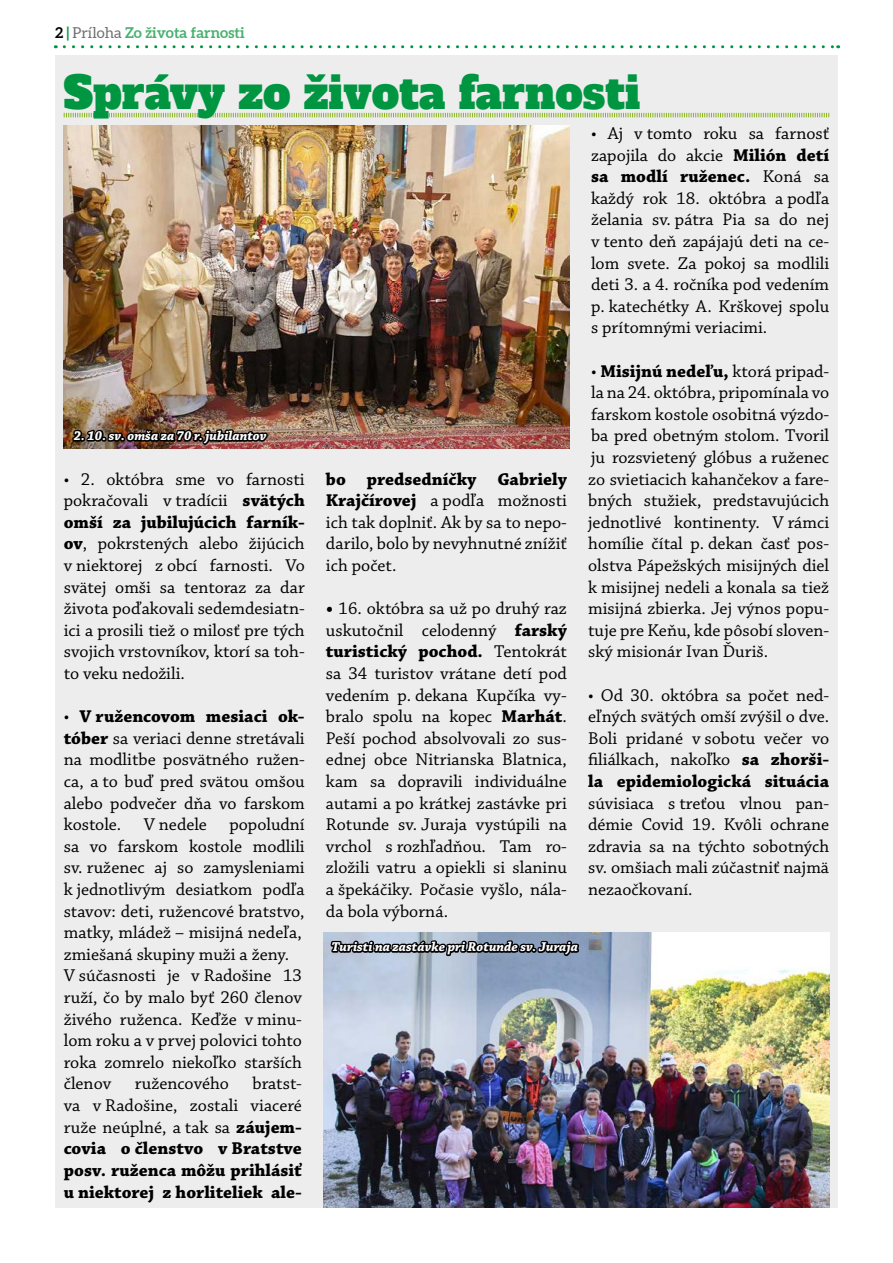
<style>
.page{position:relative;width:893px;height:1263px;background:#fff}
.page>*{position:absolute;margin:0;border:0;box-sizing:border-box;transform-origin:0 0}
.t1{font:43.5px "Alfa Slab One";color:#009641}
.t2{font:18px/21.6px "Chaparral Pro";color:#000;text-align:justify}
.t3{font:700 18px/21.6px "Chaparral Pro";color:#000;text-align:justify}
.t4{font:700 15px "Aleo";color:#49b170}
.t5{font:italic 700 13.5px "Chaparral Pro";color:#fff}
.s1{color:#000}
.s2{color:#009641}
.s3{font-weight:400;color:#706f6f}
.s4{font-weight:700}
.s5{font-weight:400}
</style>
<div class="page">
<svg style="left:64px;top:45px;width:775px;height:3px"></svg>
<div style="left:55px;top:55px;width:783px;height:1153px;background:#ededed"></div>
<svg style="left:63px;top:112px;width:767px;height:6px"></svg>
<img style="left:64px;top:125px;width:506px;height:324px">
<img style="left:323px;top:933px;width:506px;height:275px">
<img style="left:70px;top:395px;width:199px;height:54px">
<svg style="left:329px;top:932px;width:252px;height:58px;background:#8a98ac"></svg>
<p class="t4" style="left:55px;top:23px;width:191px"><span class="s1">2</span> <span class="s2">|</span> <span class="s3">Príloha</span> Zo života farnosti</p>
<h1 class="t1" style="left:64px;top:55px;width:578px">Správy zo života farnosti</h1>
<p class="t5" style="left:74px;top:428px;width:194px">2. 10. sv. omša za 70 r. jubilantov</p>
<p class="t2" style="left:64px;top:469px;width:242px">• 2. októbra sme vo farnosti pokračovali v tradícii <span class="s4">svätých omší za jubilujúcich farník&shy;ov</span>, pokrstených alebo žijúcich v niektorej z obcí farnosti. Vo svätej omši sa tentoraz za dar života poďakovali sedemdesiatn&shy;ici a prosili tiež o milosť pre tých svojich vrstovníkov, ktorí sa toh&shy;to veku nedožili.</p>
<p class="t2" style="left:64px;top:706px;width:242px;text-align:left">• <span class="s4">V ružencovom mesiaci ok&shy;tóber</span> sa veriaci denne stretávali na modlitbe posvätného ružen&shy;ca, a to buď pred svätou omšou alebo podvečer dňa vo farskom kostole. V nedele popoludní sa vo farskom kostole modlili sv. ruženec aj so zamysleniami k jednotlivým desiatkom podľa stavov: deti, ružencové bratstvo, matky, mládež – misijná nedeľa, zmiešaná skupiny muži a ženy.<br>V súčasnosti je v Radošine 13 ruží, čo by malo byť 260 členov živého ruženca. Keďže v minu&shy;lom roku a v prvej polovici tohto roka zomrelo niekoľko starších členov</p>
<p class="t3" style="left:64px;top:1074px;width:240px;text-indent:189px"><span class="s5">bratst&shy;va v Radošine, zostali viaceré ruže neúplné, a tak sa</span> záujem&shy;covia o členstvo v Bratstve posv. ruženca môžu prihlásiť u niektorej z horliteliek ale-</p>
<p class="t2" style="left:135px;top:1074px;width:96px">ružencového</p>
<p class="t2" style="left:326px;top:469px;width:242px"><span class="s4">bo predsedníčky Gabriely Krajčírovej</span> a podľa možnosti ich tak doplniť. Ak by sa to nepo&shy;darilo, bolo by nevyhnutné znížiť ich počet.</p>
<p class="t2" style="left:326px;top:598px;width:242px"><span class="s4">•</span> 16. októbra sa už po druhý raz uskutočnil celodenný <span class="s4">farský turistický pochod.</span> Tentokrát sa 34 turistov vrátane detí pod vedením p. dekana Kupčíka vy&shy;bralo spolu na kopec <span class="s4">Marhát</span>.<br>Peší pochod absolvovali zo sus&shy;ednej obce Nitrianska Blatnica, kam sa dopravili individuálne autami a po krátkej zastávke pri Rotunde sv. Juraja vystúpili na vrchol s rozhľadňou. Tam ro&shy;zložili vatru a opiekli si slaninu a špekáčiky. Počasie vyšlo, nála&shy;da bola výborná.</p>
<p class="t5" style="left:332px;top:939px;width:248px">Turisti na zastávke pri Rotunde sv. Juraja</p>
<p class="t2" style="left:591px;top:123px;width:240px">• Aj v tomto roku sa farnosť zapojila do akcie <span class="s4">Milión detí sa modlí ruženec.</span> Koná sa každý rok 18. októbra a podľa želania sv. pátra Pia sa do nej v tento deň zapájajú deti na ce&shy;lom svete. Za pokoj sa modlili deti 3. a 4. ročníka pod vedením p. katechétky A. Krškovej spolu s prítomnými veriacimi.</p>
<p class="t2" style="left:588px;top:361px;width:242px">• <span class="s4">Misijnú nedeľu,</span> ktorá pripad&shy;la na 24. októbra, pripomínala vo farskom kostole osobitná výzdo&shy;ba pred obetným stolom. Tvoril ju rozsvietený glóbus a ruženec zo svietiacich kahančekov a fare&shy;bných stužiek, predstavujúcich jednotlivé kontinenty. V rámci homílie čítal p. dekan časť pos&shy;olstva Pápežských misijných diel k misijnej nedeli a konala sa tiež misijná zbierka. Jej výnos popu&shy;tuje pre Keňu, kde pôsobí sloven&shy;ský misionár Ivan Ďuriš.</p>
<p class="t2" style="left:588px;top:685px;width:242px">• Od 30. októbra sa počet ned&shy;eľných svätých omší zvýšil o dve.<br>Boli pridané v sobotu večer vo filiálkach, nakoľko <span class="s4">sa zhorši&shy;la epidemiologická situácia</span></p>
<p class="t2" style="left:588px;top:793px;width:242px">súvisiaca s treťou vlnou pan&shy;démie Covid 19. Kvôli ochrane zdravia sa na týchto sobotných sv. omšiach mali zúčastniť najmä nezaočkovaní.</p>
</div>
